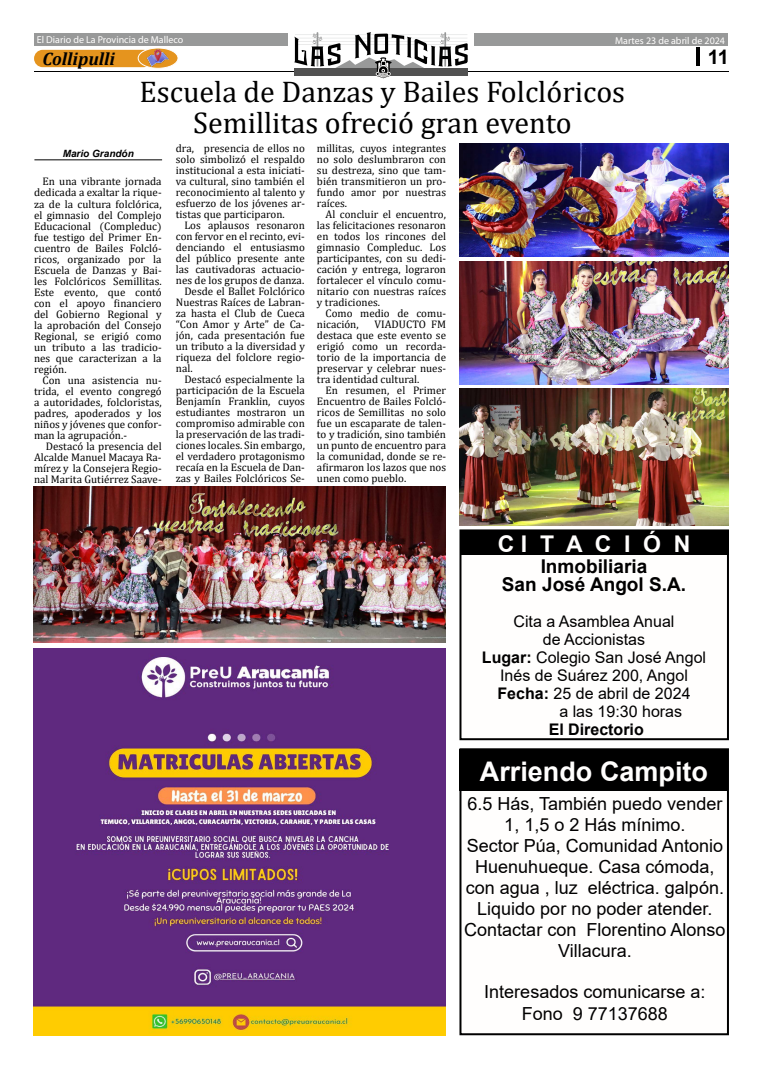
<style>
.page{position:relative;width:780px;height:1092px;background:#fff}
.page>*{position:absolute;margin:0;border:0;box-sizing:border-box;transform-origin:0 0}
.t1{font:30px/31px "Cambria";color:#000;text-align:center}
.t2{font:700 27px "Arial";color:#fffefd}
.t3{font:700 23px "Arial";color:#fffefd}
.t4{font:700 20px "Arial";color:#000}
.t5{font:700 19px/18px "Arial";color:#000;text-align:center}
.t6{font:18px/21px "Arial";color:#000;text-align:center}
.t7{font:italic 700 18px "Cambria";color:#000}
.t8{font:16px "Arial";color:#000}
.t9{font:700 16px "Arial";color:#000}
.t10{font:11px/11px "Cambria Math";color:#000;text-align:justify}
.t11{font:10px "Myriad Pro";color:#fffefd}
.t12{font:italic 700 10px "Arial";color:#000}
.s1{font-weight:700}
</style>
<div class="page">
<hr style="left:34px;top:71px;width:695px;height:1px;background:#000">
<hr style="left:697px;top:47px;width:3px;height:19px;background:#000">
<div style="left:34px;top:34px;width:254px;height:12px;background:#989999"></div>
<div style="left:474px;top:34px;width:254px;height:12px;background:#989999"></div>
<svg style="left:294px;top:32px;width:174px;height:46px"></svg>
<img style="left:34px;top:648px;width:411px;height:387px">
<svg style="left:459px;top:748px;width:270px;height:288px"></svg>
<div style="left:459px;top:748px;width:269px;height:42px;background:#000"></div>
<svg style="left:459px;top:529px;width:270px;height:212px"></svg>
<div style="left:459px;top:530px;width:269px;height:25px;background:#000"></div>
<hr style="left:34px;top:159px;width:128px;height:1px;background:#000">
<img style="left:34px;top:486px;width:411px;height:156px">
<img style="left:459px;top:388px;width:270px;height:137px">
<img style="left:459px;top:261px;width:270px;height:123px">
<img style="left:459px;top:143px;width:270px;height:113px">
<div style="left:34px;top:50px;width:118px;height:17px;background:#e5941e;border-radius:9px"></div>
<svg style="left:138px;top:48px;width:40px;height:20px"></svg>
<div style="left:138px;top:47px;width:40px;height:22px;border:1px solid #fffefd;border-radius:50%"></div>
<img style="left:146px;top:47px;width:24px;height:22px">
<p class="t11" style="left:37px;top:34px;width:148px">El Diario de La Provincia de Malleco</p>
<p class="t11" style="left:615px;top:34px;width:111px">Martes 23 de abril de 2024</p>
<h3 class="t4" style="left:707px;top:43px;width:23px">11</h3>
<h3 class="t7" style="left:43px;top:46px;width:74px">Collipulli</h3>
<h1 class="t1" style="left:140px;top:76px;width:487px">Escuela de Danzas y Bailes Folclóricos<br>Semillitas ofreció gran evento</h1>
<p class="t12" style="left:63px;top:147px;width:73px">Mario Grandón</p>
<p class="t10" style="left:176px;top:142px;width:131px">dra, presencia de ellos no solo simbolizó el respaldo institucional a esta iniciati&shy;va cultural, sino también el reconocimiento al talento y esfuerzo de los jóvenes ar&shy;tistas que participaron.</p>
<p class="t10" style="left:184px;top:219px;width:122px">Los aplausos resonaron</p>
<p class="t10" style="left:176px;top:230px;width:131px">con fervor en el recinto, evi-</p>
<p class="t10" style="left:176px;top:241px;width:131px">denciando el entusiasmo</p>
<p class="t10" style="left:176px;top:252px;width:131px">del público presente ante</p>
<p class="t10" style="left:176px;top:263px;width:131px">las cautivadoras actuacio-</p>
<p class="t10" style="left:176px;top:274px;width:130px">nes de los grupos de danza.</p>
<p class="t10" style="left:184px;top:285px;width:122px">Desde el Ballet Folclórico</p>
<p class="t10" style="left:176px;top:296px;width:131px">Nuestras Raíces de Labran-</p>
<p class="t10" style="left:176px;top:307px;width:131px">za hasta el Club de Cueca</p>
<p class="t10" style="left:176px;top:318px;width:131px">“Con Amor y Arte” de Ca-</p>
<p class="t10" style="left:176px;top:329px;width:131px">jón, cada presentación fue</p>
<p class="t10" style="left:176px;top:340px;width:131px">un tributo a la diversidad y</p>
<p class="t10" style="left:176px;top:351px;width:131px">riqueza del folclore regio-</p>
<p class="t10" style="left:176px;top:362px;width:18px">nal.</p>
<p class="t10" style="left:184px;top:373px;width:122px">Destacó especialmente la</p>
<p class="t10" style="left:176px;top:384px;width:131px">participación de la Escuela</p>
<p class="t10" style="left:176px;top:395px;width:131px">Benjamín Franklin, cuyos</p>
<p class="t10" style="left:176px;top:406px;width:131px">estudiantes mostraron un</p>
<p class="t10" style="left:176px;top:417px;width:131px">compromiso admirable con</p>
<p class="t10" style="left:176px;top:428px;width:131px">la preservación de las tradi-</p>
<p class="t10" style="left:176px;top:439px;width:131px">ciones locales. Sin embargo,</p>
<p class="t10" style="left:176px;top:450px;width:131px">el verdadero protagonismo</p>
<p class="t10" style="left:176px;top:461px;width:131px">recaía en la Escuela de Dan-</p>
<p class="t10" style="left:176px;top:472px;width:131px">zas y Bailes Folclóricos Se-</p>
<p class="t10" style="left:34px;top:176px;width:129px;text-indent:9px">En una vibrante jornada dedicada a exaltar la rique&shy;za de la cultura folclórica, el gimnasio del Complejo Educacional (Compleduc) fue testigo del Primer En&shy;cuentro de Bailes Folcló&shy;ricos, organizado por la Escuela de Danzas y Bai&shy;les Folclóricos Semillitas.<br>Este evento, que contó con el apoyo financiero del Gobierno Regional y la aprobación del Consejo Regional, se erigió como un tributo a las tradicio&shy;nes que caracterizan a la región.</p>
<p class="t10" style="left:34px;top:374px;width:129px;text-indent:9px">Con una asistencia nu&shy;trida, el evento congregó a autoridades, folcloristas, padres, apoderados y los niños y jóvenes que confor&shy;man la agrupación.-</p>
<p class="t10" style="left:34px;top:440px;width:129px;text-indent:12px">Destacó la presencia del Alcalde Manuel Macaya Ra&shy;mírez y la Consejera Regio&shy;nal Marita Gutiérrez Saave-</p>
<p class="t10" style="left:317px;top:142px;width:131px">millitas, cuyos integrantes no solo deslumbraron con su destreza, sino que tam&shy;bién transmitieron un pro&shy;fundo amor por nuestras raíces.</p>
<p class="t10" style="left:317px;top:208px;width:131px;text-indent:9px">Al concluir el encuentro, las felicitaciones resonaron en todos los rincones del gimnasio Compleduc. Los participantes, con su dedi&shy;cación y entrega, lograron fortalecer el vínculo comu&shy;nitario con nuestras raíces y tradiciones.</p>
<p class="t10" style="left:317px;top:307px;width:131px;text-indent:9px">Como medio de comu&shy;nicación,</p>
<p class="t10" style="left:317px;top:318px;width:131px;text-indent:58px">VIADUCTO FM destaca que este evento se erigió como un recorda&shy;torio de la importancia de preservar y celebrar nues&shy;tra identidad cultural.</p>
<p class="t10" style="left:317px;top:384px;width:131px;text-indent:9px">En resumen, el Primer Encuentro de Bailes Folcló&shy;ricos de Semillitas no solo fue un escaparate de talen&shy;to y tradición, sino también un punto de encuentro para la comunidad, donde se re&shy;afirmaron los lazos que nos unen como pueblo.</p>
<h3 class="t3" style="left:498px;top:528px;width:194px">C I T A C I Ó N</h3>
<h3 class="t5" style="left:502px;top:557px;width:186px">Inmobiliaria<br>San José Angol S.A.</h3>
<h3 class="t8" style="left:513px;top:610px;width:162px">Cita a Asamblea Anual</h3>
<h3 class="t8" style="left:543px;top:628px;width:104px">de Accionistas</h3>
<h3 class="t8" style="left:482px;top:646px;width:226px"><span class="s1">Lugar:</span> Colegio San José Angol</h3>
<h3 class="t8" style="left:500px;top:664px;width:189px">Inés de Suárez 200, Angol</h3>
<h3 class="t8" style="left:497px;top:682px;width:194px"><span class="s1">Fecha:</span> 25 de abril de 2024</h3>
<h3 class="t8" style="left:559px;top:700px;width:124px">a las 19:30 horas</h3>
<h3 class="t9" style="left:548px;top:717px;width:97px">El Directorio</h3>
<h2 class="t2" style="left:480px;top:752px;width:230px">Arriendo Campito</h2>
<h3 class="t6" style="left:464px;top:793px;width:263px">6.5 Hás, También puedo vender<br>1, 1,5 o 2 Hás mínimo.<br>Sector Púa, Comunidad Antonio<br>Huenuhueque. Casa cómoda, con agua , luz eléctrica. galpón.<br>Liquido por no poder atender.<br>Contactar con Florentino Alonso<br>Villacura.</h3>
<h3 class="t6" style="left:484px;top:980px;width:223px;line-height:22px">Interesados comunicarse a:<br>Fono 9 77137688</h3>
</div>
